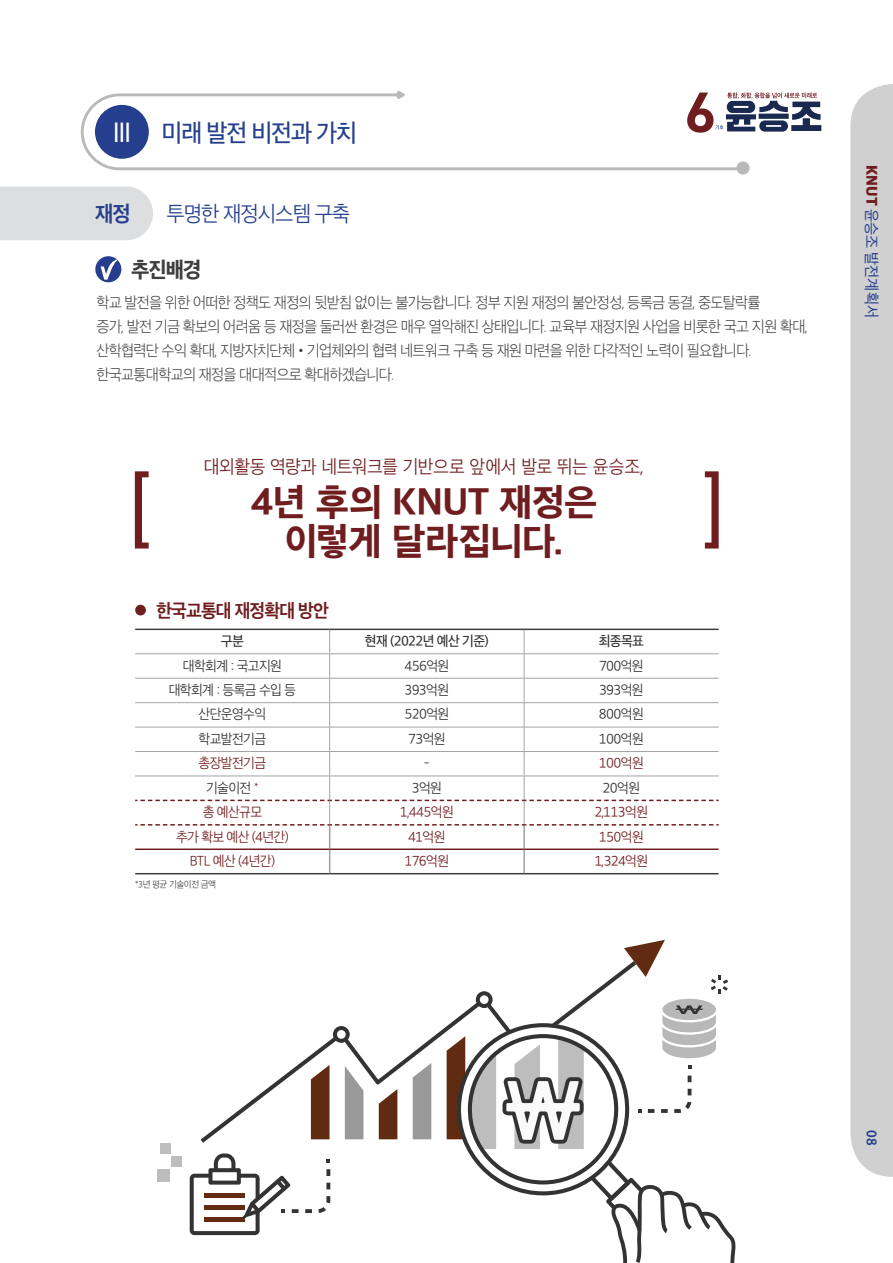
<style>
.page{position:relative;width:893px;height:1263px;background:#fff}
.page>*{position:absolute;margin:0;border:0;box-sizing:border-box;transform-origin:0 0}
.t1{font:36px/39px "SD Gothic Neoa Uni h Eb";letter-spacing:-.01em;color:#701d1f;text-align:center}
.t2{font:24px "SD Gothic Neoa Uni e Md";letter-spacing:-.05em;color:#253f8e;scale:.95 1}
.t3{font:21px "SD Gothic Neoa Uni c Lt";letter-spacing:-.05em;color:#253f8e;scale:.95 1}
.t4{font:21px "SD Gothic Neoa Uni h Eb";color:#3e3e3f;scale:.95 1}
.t5{font:21px "SD Gothic Neoa Uni g Bd";color:#253f8e;scale:.95 1}
.t6{font:18px "SD Gothic Neoa Uni c Lt";letter-spacing:-.025em;color:#701d1f;scale:.95 1}
.t7{font:18px "SD Gothic Neoa Uni g Bd";letter-spacing:-.05em;color:#701d1f;scale:.95 1}
.t8{font:15px/24px "SD Gothic Neoa Uni b Ul";letter-spacing:-.05em;color:#3e3e3f;scale:.95 1}
.t9{font:15px "SD Gothic Neoa Uni d Rg";color:#253f8e;scale:.95 1}
.t10{font:600 15px "Myriad Pro";color:#253f8e;scale:.95 1}
.t11{font:13.5px "SD Gothic Neoa Uni c Lt";letter-spacing:-.05em;color:#312f30;scale:.95 1}
.t12{font:13.5px "SD Gothic Neoa Uni c Lt";letter-spacing:-.05em;color:#701d1f;scale:.95 1}
.t13{font:13.5px "SD Gothic Neoa Uni e Md";letter-spacing:-.05em;color:#312f30;scale:.95 1}
.t14{font:9px "SD Gothic Neoa Uni b Ul";letter-spacing:-.05em;color:#312f30;scale:.95 1}
.s1{font-size:27px;color:#fff}
.s2{font-family:"SD Mj Neoa Uni c Rg";font-size:12px;color:#701d1f}
.s3{font-family:"SD Gothic Neoa Uni i Hv";color:#701d1f}
</style>
<div class="page">
<svg style="left:135px;top:630px;width:584px;height:243px"></svg>
<hr style="left:135px;top:629px;width:195px;height:1px;background:#3e3e3f">
<hr style="left:330px;top:629px;width:194px;height:1px;background:#3e3e3f">
<hr style="left:524px;top:629px;width:195px;height:1px;background:#3e3e3f">
<hr style="left:135px;top:873px;width:195px;height:1px;background:#3e3e3f">
<hr style="left:330px;top:873px;width:194px;height:1px;background:#3e3e3f">
<hr style="left:524px;top:873px;width:195px;height:1px;background:#3e3e3f">
<div style="left:850px;top:84px;width:43px;height:1093px;background:#cfd0cf"></div>
<svg style="left:135px;top:471px;width:14px;height:77px"></svg>
<svg style="left:705px;top:471px;width:14px;height:77px"></svg>
<div style="left:135px;top:605px;width:11px;height:10px;background:#701d1f;border-radius:50%"></div>
<div style="left:157px;top:1169px;width:12px;height:13px;background:#bdbdbd"></div>
<div style="left:172px;top:1156px;width:10px;height:11px;background:#bdbdbd"></div>
<div style="left:160px;top:1143px;width:10px;height:11px;background:#bdbdbd"></div>
<svg style="left:190px;top:940px;width:546px;height:323px"></svg>
<div style="left:0;top:186px;width:153px;height:54px;background:#dddedf"></div>
<svg style="left:81px;top:90px;width:669px;height:85px"></svg>
<div style="left:95px;top:105px;width:54px;height:54px;background:#253f8e;border-radius:50%"></div>
<svg style="left:95px;top:256px;width:26px;height:26px"></svg>
<svg style="left:101px;top:259px;width:19px;height:21px"></svg>
<svg style="left:687px;top:93px;width:134px;height:40px"></svg>
<h2 class="t2" style="left:111px;top:121px;width:261px"><span class="s1">Ⅲ</span> 미래 발전 비전과 가치</h2>
<h3 class="t5" style="left:95px;top:203px;width:39px">재정</h3>
<h3 class="t3" style="left:167px;top:203px;width:195px">투명한 재정시스템 구축</h3>
<h3 class="t4" style="left:131px;top:260px;width:76px">추진배경</h3>
<p class="t8" style="left:96px;top:291px;width:750px">학교 발전을 위한 어떠한 정책도 재정의 뒷받침 없이는 불가능합니다. 정부 지원 재정의 불안정성, 등록금 동결, 중도탈락률<br>증가, 발전 기금 확보의 어려움 등 재정을 둘러싼 환경은 매우 열악해진 상태입니다. 교육부 재정지원 사업을 비롯한 국고 지원 확대, 산학협력단 수익 확대, 지방자치단체•기업체와의 협력 네트워크 구축 등 재원 마련을 위한 다각적인 노력이 필요합니다. 한국교통대학교의 재정을 대대적으로 확대하겠습니다.</p>
<p class="t6" style="left:204px;top:458px;width:465px">대외활동 역량과 네트워크를 기반으로 앞에서 발로 뛰는 윤승조,</p>
<h1 class="t1" style="left:251px;top:482px;width:348px">4년 후의 KNUT 재정은 이렇게 달라집니다.</h1>
<p class="t7" style="left:156px;top:601px;width:183px">한국교통대 재정확대 방안</p>
<p class="t13" style="left:221px;top:634px;width:26px">구분</p>
<p class="t13" style="left:365px;top:634px;width:132px">현재 (2022년 예산 기준)</p>
<p class="t13" style="left:599px;top:634px;width:49px">최종목표</p>
<p class="t11" style="left:183px;top:659px;width:106px">대학회계 : 국고지원</p>
<p class="t11" style="left:404px;top:659px;width:49px">456억원</p>
<p class="t11" style="left:599px;top:659px;width:49px">700억원</p>
<p class="t11" style="left:169px;top:683px;width:135px">대학회계 : 등록금 수입 등</p>
<p class="t11" style="left:405px;top:683px;width:48px">393억원</p>
<p class="t11" style="left:599px;top:683px;width:48px">393억원</p>
<p class="t11" style="left:199px;top:708px;width:73px">산단운영수익</p>
<p class="t11" style="left:404px;top:708px;width:49px">520억원</p>
<p class="t11" style="left:599px;top:708px;width:49px">800억원</p>
<p class="t11" style="left:199px;top:732px;width:73px">학교발전기금</p>
<p class="t11" style="left:408px;top:732px;width:41px">73억원</p>
<p class="t11" style="left:599px;top:732px;width:49px">100억원</p>
<p class="t12" style="left:199px;top:756px;width:73px">총장발전기금</p>
<p class="t11" style="left:424px;top:756px;width:8px">-</p>
<p class="t12" style="left:599px;top:756px;width:49px">100억원</p>
<p class="t11" style="left:206px;top:781px;width:57px">기술이전 <span class="s2">*</span></p>
<p class="t11" style="left:412px;top:781px;width:33px">3억원</p>
<p class="t11" style="left:603px;top:781px;width:41px">20억원</p>
<p class="t12" style="left:203px;top:805px;width:64px">총 예산규모</p>
<p class="t12" style="left:400px;top:805px;width:58px">1,445억원</p>
<p class="t12" style="left:595px;top:805px;width:58px">2,113억원</p>
<p class="t12" style="left:176px;top:830px;width:120px">추가 확보 예산 (4년간)</p>
<p class="t12" style="left:408px;top:830px;width:41px">41억원</p>
<p class="t12" style="left:599px;top:830px;width:49px">150억원</p>
<p class="t12" style="left:190px;top:854px;width:91px">BTL 예산 (4년간)</p>
<p class="t12" style="left:405px;top:854px;width:49px">176억원</p>
<p class="t12" style="left:594px;top:854px;width:58px">1,324억원</p>
<p class="t14" style="left:135px;top:880px;width:87px">*3년 평균 기술이전 금액</p>
<p class="t9" style="left:879px;top:165px;width:162px;rotate:90deg"><span class="s3">KNUT</span> 윤승조 발전계획서</p>
<p class="t10" style="left:881px;top:1130px;width:18px;rotate:90deg">08</p>
</div>
